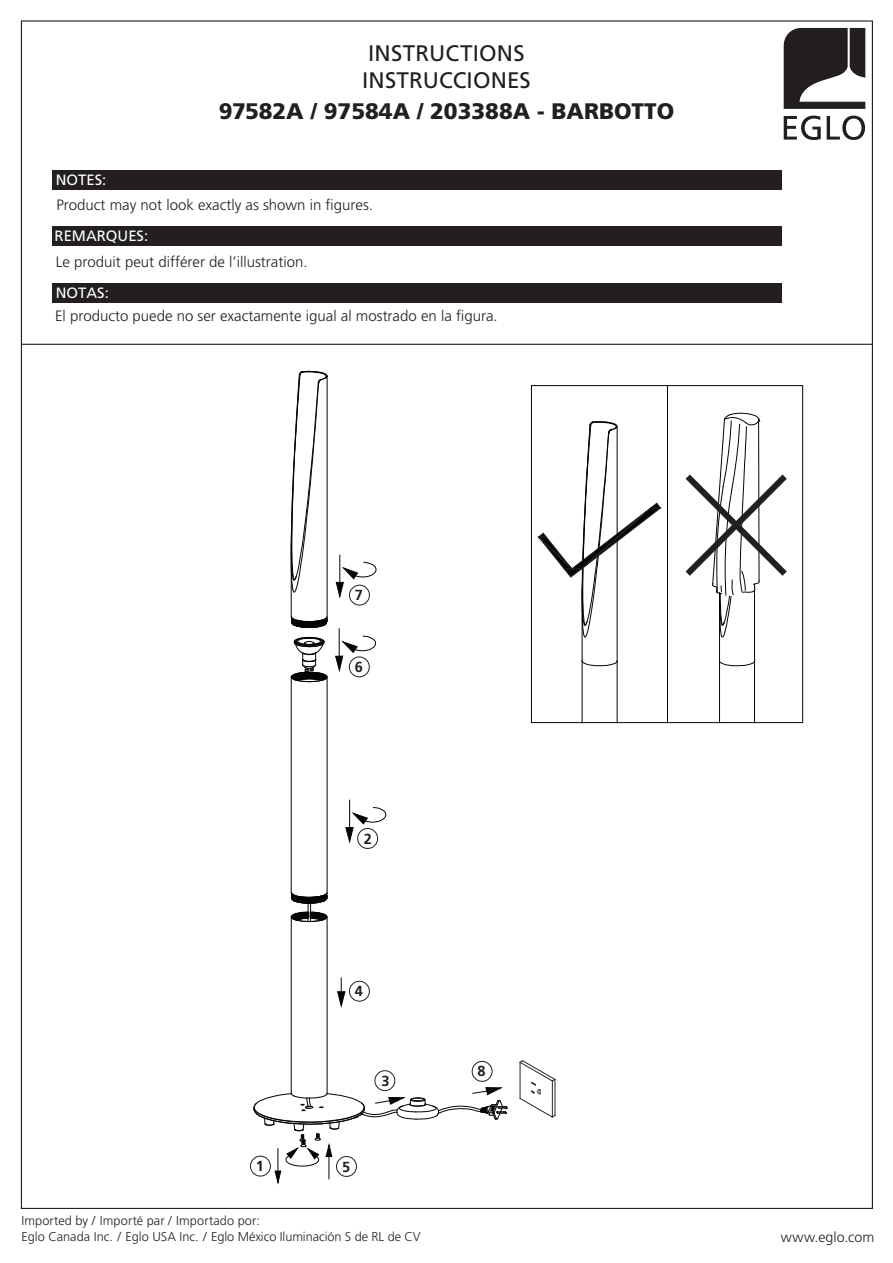
<style>
.page{position:relative;width:893px;height:1263px;background:#fff}
.page>*{position:absolute;margin:0;border:0;box-sizing:border-box;transform-origin:0 0}
.t1{font:900 22.5px "Frutiger LT Std";color:#231f20}
.t2{font:22.5px/27px "Frutiger LT Std";letter-spacing:.01em;color:#231f20}
.t3{font:300 15px "Frutiger LT Std";color:#231f20}
.t4{font:14.85px "Frutiger LT Std";color:#fff}
.t5{font:700 14.55px "Frutiger LT Std";color:#231f20}
.t6{font:300 14.25px "Frutiger LT Std";letter-spacing:.005em;color:#231f20}
.t7{font:300 12.75px/15.3px "Frutiger LT Std";color:#231f20}
</style>
<div class="page">
<svg style="left:784px;top:28px;width:81px;height:81px"></svg>
<svg style="left:784px;top:116px;width:37px;height:24px"></svg>
<svg style="left:827px;top:116px;width:38px;height:24px"></svg>
<hr style="left:21px;top:344px;width:851px;height:1px;background:#231f20">
<div style="left:52px;top:170px;width:730px;height:20px;background:#231f20"></div>
<div style="left:52px;top:226px;width:729px;height:20px;background:#231f20"></div>
<div style="left:52px;top:283px;width:730px;height:20px;background:#231f20"></div>
<svg style="left:337px;top:978px;width:9px;height:30px"></svg>
<svg style="left:345px;top:800px;width:42px;height:45px"></svg>
<svg style="left:335px;top:629px;width:41px;height:44px"></svg>
<svg style="left:335px;top:555px;width:42px;height:45px"></svg>
<hr style="left:327px;top:917px;width:1px;height:176px;background:#050504">
<hr style="left:291px;top:917px;width:1px;height:176px;background:#050504">
<hr style="left:327px;top:677px;width:1px;height:216px;background:#050504">
<hr style="left:291px;top:677px;width:1px;height:216px;background:#050504">
<hr style="left:327px;top:376px;width:1px;height:241px;background:#050504">
<hr style="left:291px;top:544px;width:1px;height:73px;background:#050504">
<svg style="left:290px;top:616px;width:38px;height:12px"></svg>
<svg style="left:290px;top:637px;width:38px;height:45px"></svg>
<svg style="left:290px;top:371px;width:38px;height:222px"></svg>
<svg style="left:290px;top:892px;width:38px;height:30px"></svg>
<div style="left:349px;top:585px;width:20px;height:20px;background:#fff;border-radius:50%"></div>
<div style="left:349px;top:585px;width:21px;height:20px;border:1px solid #231f20;border-radius:50%"></div>
<div style="left:349px;top:657px;width:20px;height:20px;background:#fff;border-radius:50%"></div>
<div style="left:349px;top:656px;width:21px;height:21px;border:1px solid #231f20;border-radius:50%"></div>
<div style="left:358px;top:828px;width:20px;height:20px;background:#fff;border-radius:50%"></div>
<div style="left:357px;top:828px;width:21px;height:21px;border:1px solid #231f20;border-radius:50%"></div>
<div style="left:349px;top:981px;width:21px;height:21px;border:1px solid #231f20;border-radius:50%"></div>
<div style="left:472px;top:1061px;width:21px;height:21px;border:1px solid #231f20;border-radius:50%"></div>
<div style="left:250px;top:1156px;width:21px;height:20px;border:1px solid #231f20;border-radius:50%"></div>
<div style="left:374px;top:1070px;width:21px;height:21px;border:1px solid #231f20;border-radius:50%"></div>
<svg style="left:253px;top:1087px;width:255px;height:98px"></svg>
<div style="left:531px;top:385px;width:272px;height:338px;border:1px solid #050504"></div>
<hr style="left:617px;top:661px;width:1px;height:62px;background:#050504">
<hr style="left:582px;top:661px;width:1px;height:62px;background:#050504">
<hr style="left:617px;top:426px;width:1px;height:235px;background:#050504">
<hr style="left:582px;top:590px;width:1px;height:71px;background:#050504">
<svg style="left:581px;top:660px;width:37px;height:6px"></svg>
<hr style="left:754px;top:661px;width:1px;height:62px;background:#050504">
<hr style="left:719px;top:661px;width:1px;height:62px;background:#050504">
<hr style="left:754px;top:590px;width:1px;height:71px;background:#050504">
<hr style="left:719px;top:593px;width:1px;height:68px;background:#050504">
<svg style="left:720px;top:660px;width:36px;height:6px"></svg>
<hr style="left:667px;top:386px;width:1px;height:337px;background:#050504">
<svg style="left:519px;top:1060px;width:37px;height:58px"></svg>
<svg style="left:538px;top:421px;width:123px;height:217px"></svg>
<svg style="left:686px;top:412px;width:101px;height:226px"></svg>
<h1 class="t2" style="left:362px;top:39px;width:170px">INSTRUCTIONS<br>INSTRUCCIONES</h1>
<p class="t4" style="left:56px;top:171px;width:52px">NOTES:</p>
<h1 class="t1" style="left:219px;top:98px;width:457px">97582A / 97584A / 203388A - BARBOTTO</h1>
<p class="t3" style="left:56px;top:197px;width:318px">Product may not look exactly as shown in figures.</p>
<p class="t4" style="left:55px;top:227px;width:95px">REMARQUES:</p>
<p class="t3" style="left:56px;top:254px;width:253px">Le produit peut différer de l’illustration.</p>
<p class="t3" style="left:55px;top:307px;width:444px">El producto puede no ser exactamente igual al mostrado en la figura.</p>
<p class="t4" style="left:56px;top:284px;width:55px">NOTAS:</p>
<p class="t5" style="left:355px;top:586px;width:10px">7</p>
<p class="t5" style="left:355px;top:658px;width:10px">6</p>
<p class="t5" style="left:364px;top:830px;width:10px">2</p>
<p class="t5" style="left:355px;top:983px;width:10px">4</p>
<p class="t5" style="left:256px;top:1158px;width:10px">1</p>
<p class="t5" style="left:342px;top:1158px;width:10px">5</p>
<p class="t5" style="left:381px;top:1072px;width:10px">3</p>
<p class="t7" style="left:21px;top:1213px;width:401px">Imported by / Importé par / Importado por:<br>Eglo Canada Inc. / Eglo USA Inc. / Eglo México Iluminación S de RL de CV</p>
<p class="t5" style="left:478px;top:1063px;width:10px">8</p>
<p class="t6" style="left:781px;top:1229px;width:95px">www.eglo.com</p>
</div>
